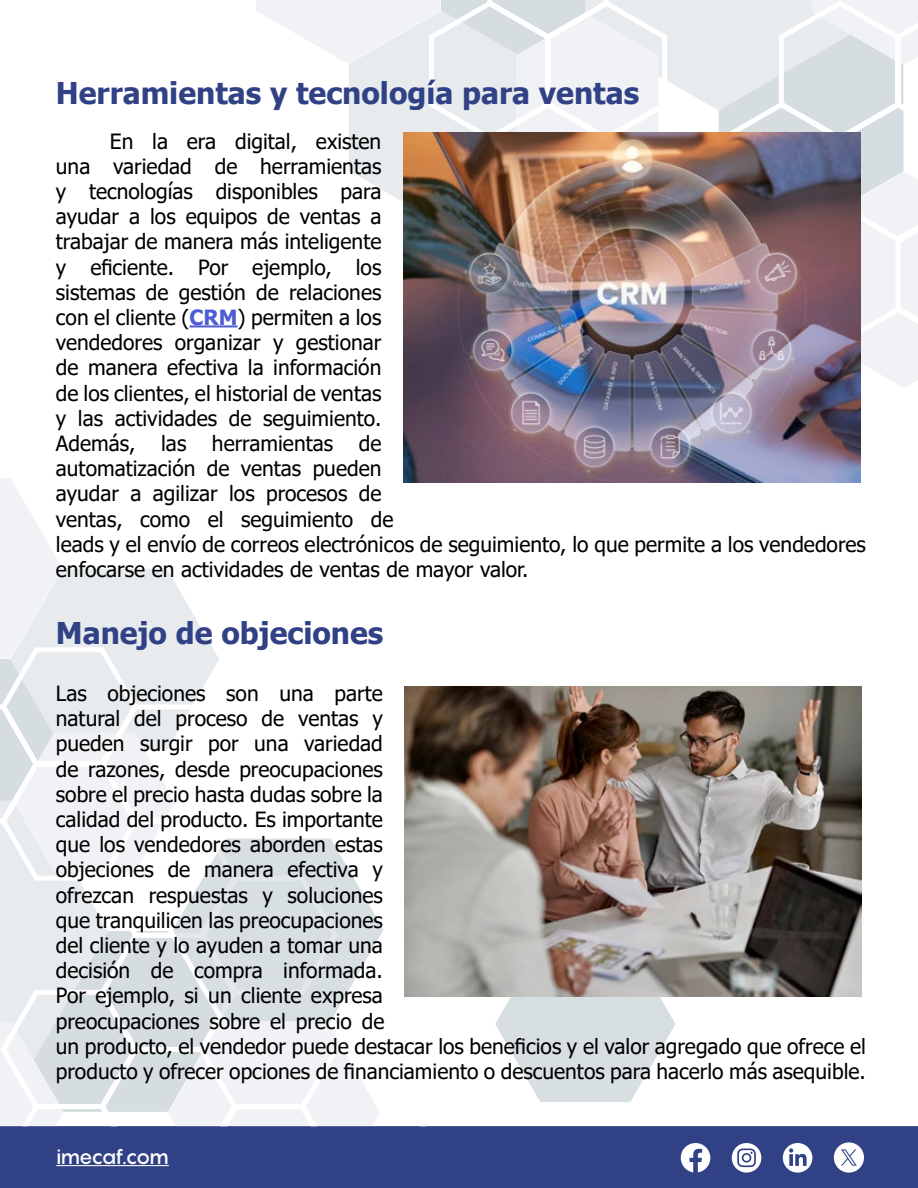
<style>
.page{position:relative;width:918px;height:1188px;background:#fff}
.page>*{position:absolute;margin:0;border:0;box-sizing:border-box;transform-origin:0 0}
.t1{font:700 30px "Tahoma";color:#314185}
.t2{font:21px/25.2px "Tahoma";color:#000}
.t3{font:500 21px "Pangram";letter-spacing:-.075em;color:#fff}
.s1{font-weight:700;color:#4f5cd6}
</style>
<div class="page">
<svg style="left:256px;top:0;width:169px;height:388px"></svg>
<svg style="left:425px;top:0;width:493px;height:388px"></svg>
<div style="left:0;top:1126px;width:918px;height:62px;background:#314185;border:2px solid #314185"></div>
<svg style="left:917px;top:1126px;width:1px;height:62px"></svg>
<hr style="left:56px;top:1165px;width:113px;height:1px;background:#fff">
<svg style="left:681px;top:1143px;width:29px;height:29px"></svg>
<svg style="left:732px;top:1143px;width:29px;height:30px"></svg>
<svg style="left:783px;top:1143px;width:29px;height:30px"></svg>
<svg style="left:834px;top:1142px;width:30px;height:31px"></svg>
<svg style="left:495px;top:996px;width:180px;height:106px"></svg>
<svg style="left:0;top:478px;width:210px;height:165px"></svg>
<svg style="left:0;top:643px;width:441px;height:483px"></svg>
<img style="left:404px;top:133px;width:457px;height:349px">
<hr style="left:190px;top:325px;width:48px;height:2px;background:#4f5cd6">
<img style="left:405px;top:687px;width:457px;height:309px">
<h1 class="t1" style="left:56px;top:72px;width:585px">Herramientas y tecnología para ventas</h1>
<p class="t2" style="left:56px;top:130px;width:811px;text-indent:54px">En la era digital, existen<br>una variedad de herramientas<br>y tecnologías disponibles para<br>ayudar a los equipos de ventas a<br>trabajar de manera más inteligente<br>y eficiente. Por ejemplo, los<br>sistemas de gestión de relaciones<br>con el cliente (<span class="s1">CRM</span>) permiten a los<br>vendedores organizar y gestionar<br>de manera efectiva la información<br>de los clientes, el historial de ventas<br>y las actividades de seguimiento.<br>Además, las herramientas de<br>automatización de ventas pueden<br>ayudar a agilizar los procesos de<br>ventas, como el seguimiento de<br>leads y el envío de correos electrónicos de seguimiento, lo que permite a los vendedores enfocarse en actividades de ventas de mayor valor.</p>
<h1 class="t1" style="left:56px;top:612px;width:329px">Manejo de objeciones</h1>
<p class="t2" style="left:56px;top:682px;width:812px">Las objeciones son una parte<br>natural del proceso de ventas y<br>pueden surgir por una variedad<br>de razones, desde preocupaciones<br>sobre el precio hasta dudas sobre la<br>calidad del producto. Es importante<br>que los vendedores aborden estas<br>objeciones de manera efectiva y<br>ofrezcan respuestas y soluciones<br>que tranquilicen las preocupaciones<br>del cliente y lo ayuden a tomar una<br>decisión de compra informada.<br>Por ejemplo, si un cliente expresa<br>preocupaciones sobre el precio de<br>un producto, el vendedor puede destacar los beneficios y el valor agregado que ofrece el producto y ofrecer opciones de financiamiento o descuentos para hacerlo más asequible.</p>
<p class="t3" style="left:56px;top:1142px;width:114px">imecaf.com</p>
</div>
